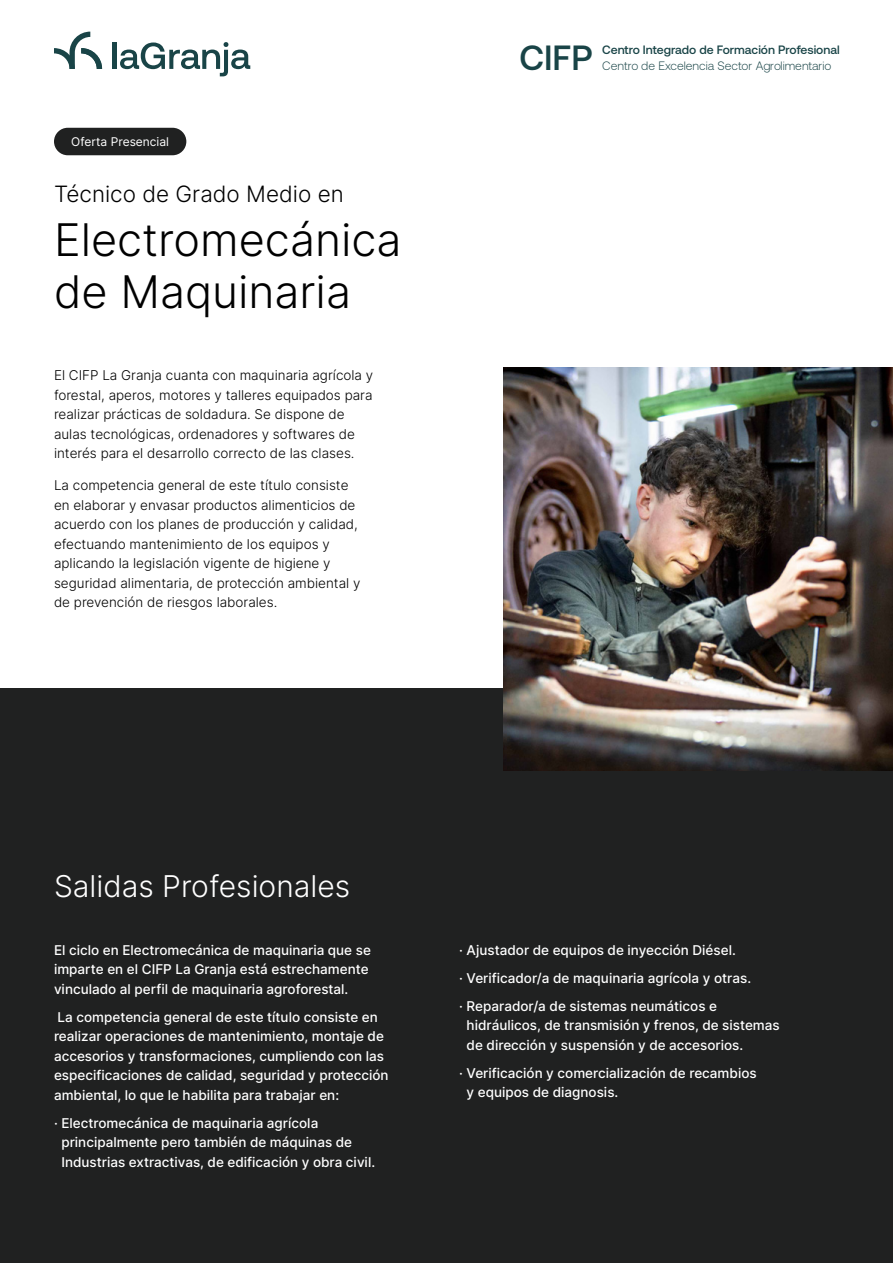
<style>
.page{position:relative;width:893px;height:1263px;background:#fff}
.page>*{position:absolute;margin:0;border:0;box-sizing:border-box;transform-origin:0 0}
.t1{font:300 45px/52.5px "Inter";color:#000}
.t2{font:500 34.95px "Aeonik";color:#194447}
.t3{font:300 30px "Inter";color:#fff}
.t4{font:300 22.5px "Inter";color:#000}
.t5{font:500 13.5px/19.5px "Inter";color:#fff}
.t6{font:300 13.5px/19.5px "Inter";color:#000}
.t7{font:300 12.15px "Aeonik";color:#194447}
.t8{font:500 12.15px "Aeonik";color:#194447}
.t9{font:12px "Inter";color:#fff}
</style>
<div class="page">
<div style="left:54px;top:128px;width:132px;height:27px;background:#202121;border-radius:14px"></div>
<div style="left:0;top:689px;width:893px;height:574px;background:#202121"></div>
<img style="left:503px;top:367px;width:390px;height:404px">
<hr style="left:113px;top:43px;width:4px;height:26px;background:#194447">
<svg style="left:120px;top:42px;width:130px;height:34px"></svg>
<svg style="left:54px;top:32px;width:48px;height:37px"></svg>
<p class="t9" style="left:71px;top:133px;width:99px">Oferta Presencial</p>
<h3 class="t4" style="left:54px;top:178px;width:291px">Técnico de Grado Medio en</h3>
<h1 class="t1" style="left:54px;top:212px;width:349px">Electromecánica de Maquinaria</h1>
<p class="t6" style="left:54px;top:365px;width:321px">El CIFP La Granja cuanta con maquinaria agrícola y forestal, aperos, motores y talleres equipados para realizar prácticas de soldadura. Se dispone de aulas tecnológicas, ordenadores y softwares de interés para el desarrollo correcto de las clases.</p>
<p class="t6" style="left:54px;top:476px;width:308px">La competencia general de este título consiste en elaborar y envasar productos alimenticios de acuerdo con los planes de producción y calidad, efectuando mantenimiento de los equipos y aplicando la legislación vigente de higiene y seguridad alimentaria, de protección ambiental y de prevención de riesgos laborales.</p>
<h2 class="t2" style="left:519px;top:38px;width:75px">CIFP</h2>
<p class="t8" style="left:602px;top:43px;width:239px">Centro Integrado de Formación Profesional</p>
<p class="t7" style="left:602px;top:59px;width:231px">Centro de Excelencia Sector Agrolimentario</p>
<h3 class="t3" style="left:54px;top:865px;width:298px">Salidas Profesionales</h3>
<p class="t5" style="left:54px;top:940px;width:318px">El ciclo en Electromecánica de maquinaria que se imparte en el CIFP La Granja está estrechamente vinculado al perfil de maquinaria agroforestal.</p>
<p class="t5" style="left:54px;top:1007px;width:336px">La competencia general de este título consiste en realizar operaciones de mantenimiento, montaje de accesorios y transformaciones, cumpliendo con las especificaciones de calidad, seguridad y protección ambiental, lo que le habilita para trabajar en:</p>
<p class="t5" style="left:61px;top:1113px;width:315px;text-indent:-7px">· Electromecánica de maquinaria agrícola principalmente pero también de máquinas de<br>Industrias extractivas, de edificación y obra civil.</p>
<p class="t5" style="left:459px;top:935px;width:293px;line-height:28px">· Ajustador de equipos de inyección Diésel.<br>· Verificador/a de maquinaria agrícola y otras. · Reparador/a de sistemas neumáticos e</p>
<p class="t5" style="left:467px;top:1015px;width:315px">hidráulicos, de transmisión y frenos, de sistemas de dirección y suspensión y de accesorios.</p>
<p class="t5" style="left:467px;top:1063px;width:292px;text-indent:-7px">· Verificación y comercialización de recambios y equipos de diagnosis.</p>
</div>
